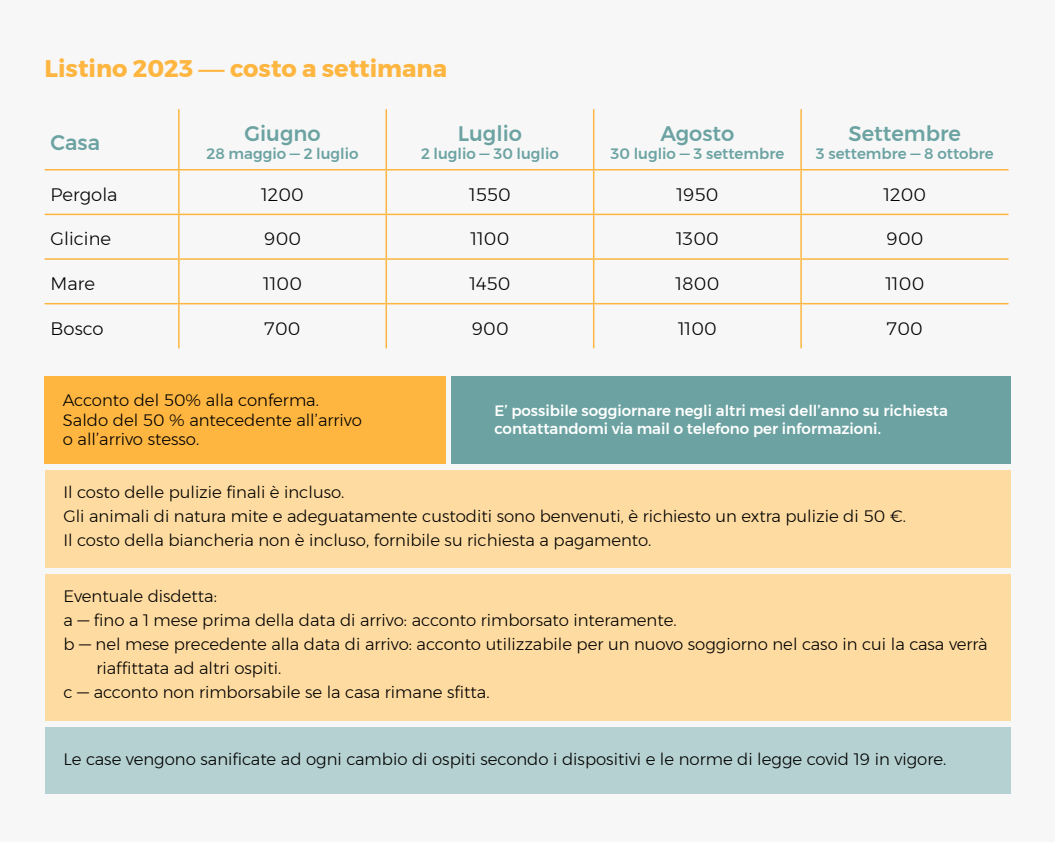
<style>
.page{position:relative;width:1055px;height:842px;background:#fff}
.page>*{position:absolute;margin:0;border:0;box-sizing:border-box;transform-origin:0 0}
.t1{font:700 24px "Montserrat";color:#feb641}
.t2{font:500 21px "Montserrat";color:#6ca3a2}
.t3{font:300 18px "Montserrat";color:#000}
.t4{font:300 16.5px/19.8px "Montserrat";color:#000}
.t5{font:500 15px/18px "Montserrat";color:#fff}
.t6{font:500 15px "Montserrat";color:#6ca3a2}
.s1{font-weight:300;font-size:36px}
</style>
<div class="page">
<div style="left:0;top:0;width:1054px;height:842px;background:#f7f7f7"></div>
<div style="left:45px;top:470px;width:965px;height:98px;background:#fedba0"></div>
<div style="left:45px;top:574px;width:965px;height:147px;background:#fedba0"></div>
<div style="left:45px;top:727px;width:965px;height:66px;background:#b6d1d1"></div>
<hr style="left:178px;top:170px;width:2px;height:44px;background:#feb641">
<hr style="left:385px;top:170px;width:2px;height:44px;background:#feb641">
<hr style="left:593px;top:170px;width:1px;height:44px;background:#feb641">
<hr style="left:800px;top:170px;width:1px;height:44px;background:#feb641">
<hr style="left:45px;top:214px;width:134px;height:1px;background:#feb641">
<hr style="left:179px;top:214px;width:207px;height:1px;background:#feb641">
<hr style="left:178px;top:215px;width:2px;height:43px;background:#feb641">
<hr style="left:386px;top:214px;width:207px;height:1px;background:#feb641">
<hr style="left:385px;top:215px;width:2px;height:43px;background:#feb641">
<hr style="left:593px;top:214px;width:208px;height:1px;background:#feb641">
<hr style="left:593px;top:215px;width:1px;height:43px;background:#feb641">
<hr style="left:801px;top:214px;width:207px;height:1px;background:#feb641">
<hr style="left:800px;top:215px;width:1px;height:43px;background:#feb641">
<hr style="left:45px;top:258px;width:134px;height:2px;background:#feb641">
<hr style="left:179px;top:258px;width:207px;height:2px;background:#feb641">
<hr style="left:178px;top:260px;width:2px;height:43px;background:#feb641">
<hr style="left:386px;top:258px;width:207px;height:2px;background:#feb641">
<hr style="left:385px;top:260px;width:2px;height:43px;background:#feb641">
<hr style="left:593px;top:258px;width:208px;height:2px;background:#feb641">
<hr style="left:593px;top:260px;width:1px;height:43px;background:#feb641">
<hr style="left:801px;top:258px;width:207px;height:2px;background:#feb641">
<hr style="left:800px;top:260px;width:1px;height:43px;background:#feb641">
<hr style="left:45px;top:303px;width:134px;height:1px;background:#feb641">
<hr style="left:179px;top:303px;width:207px;height:1px;background:#feb641">
<hr style="left:178px;top:304px;width:2px;height:44px;background:#feb641">
<hr style="left:386px;top:303px;width:207px;height:1px;background:#feb641">
<hr style="left:385px;top:304px;width:2px;height:44px;background:#feb641">
<hr style="left:593px;top:303px;width:208px;height:1px;background:#feb641">
<hr style="left:593px;top:304px;width:1px;height:44px;background:#feb641">
<hr style="left:801px;top:303px;width:207px;height:1px;background:#feb641">
<hr style="left:800px;top:304px;width:1px;height:44px;background:#feb641">
<hr style="left:178px;top:109px;width:2px;height:60px;background:#feb641">
<hr style="left:385px;top:109px;width:2px;height:60px;background:#feb641">
<hr style="left:593px;top:109px;width:1px;height:60px;background:#feb641">
<hr style="left:800px;top:109px;width:1px;height:60px;background:#feb641">
<hr style="left:45px;top:169px;width:134px;height:1px;background:#feb641">
<hr style="left:179px;top:169px;width:207px;height:1px;background:#feb641">
<hr style="left:386px;top:169px;width:207px;height:1px;background:#feb641">
<hr style="left:593px;top:169px;width:208px;height:1px;background:#feb641">
<hr style="left:801px;top:169px;width:207px;height:1px;background:#feb641">
<div style="left:45px;top:376px;width:401px;height:87px;background:#feb641"></div>
<div style="left:451px;top:376px;width:559px;height:87px;background:#6ca3a2"></div>
<h1 class="t1" style="left:45px;top:50px;width:404px">Listino 2023 <span class="s1">—</span> costo a settimana</h1>
<p class="t2" style="left:51px;top:126px;width:51px">Casa</p>
<p class="t2" style="left:244px;top:117px;width:78px">Giugno</p>
<p class="t6" style="left:206px;top:142px;width:153px">28 maggio — 2 luglio</p>
<p class="t2" style="left:458px;top:117px;width:66px">Luglio</p>
<p class="t6" style="left:421px;top:142px;width:139px">2 luglio — 30 luglio</p>
<p class="t2" style="left:660px;top:117px;width:75px">Agosto</p>
<p class="t6" style="left:610px;top:142px;width:175px">30 luglio — 3 settembre</p>
<p class="t2" style="left:848px;top:117px;width:114px">Settembre</p>
<p class="t6" style="left:816px;top:142px;width:179px">3 settembre — 8 ottobre</p>
<p class="t3" style="left:51px;top:181px;width:68px">Pergola</p>
<p class="t3" style="left:261px;top:181px;width:44px">1200</p>
<p class="t3" style="left:469px;top:181px;width:43px">1550</p>
<p class="t3" style="left:676px;top:181px;width:43px">1950</p>
<p class="t3" style="left:883px;top:181px;width:44px">1200</p>
<p class="t3" style="left:51px;top:226px;width:62px">Glicine</p>
<p class="t3" style="left:264px;top:226px;width:39px">900</p>
<p class="t3" style="left:470px;top:226px;width:40px">1100</p>
<p class="t3" style="left:676px;top:226px;width:44px">1300</p>
<p class="t3" style="left:886px;top:226px;width:39px">900</p>
<p class="t3" style="left:51px;top:270px;width:46px">Mare</p>
<p class="t3" style="left:263px;top:270px;width:40px">1100</p>
<p class="t3" style="left:469px;top:270px;width:42px">1450</p>
<p class="t3" style="left:675px;top:270px;width:45px">1800</p>
<p class="t3" style="left:885px;top:270px;width:40px">1100</p>
<p class="t3" style="left:51px;top:315px;width:54px">Bosco</p>
<p class="t3" style="left:265px;top:315px;width:37px">700</p>
<p class="t3" style="left:471px;top:315px;width:39px">900</p>
<p class="t3" style="left:678px;top:315px;width:40px">1100</p>
<p class="t3" style="left:886px;top:315px;width:37px">700</p>
<p class="t4" style="left:63px;top:390px;width:300px">Acconto del 50% alla conferma.<br>Saldo del 50 % antecedente all’arrivo o all’arrivo stesso.</p>
<p class="t5" style="left:494px;top:401px;width:455px">E’ possibile soggiornare negli altri mesi dell’anno su richiesta contattandomi via mail o telefono per informazioni.</p>
<p class="t4" style="left:63px;top:480px;width:844px;line-height:24px">Il costo delle pulizie finali è incluso.<br>Gli animali di natura mite e adeguatamente custoditi sono benvenuti, è richiesto un extra pulizie di 50 €.<br>Il costo della biancheria non è incluso, fornibile su richiesta a pagamento.</p>
<p class="t4" style="left:63px;top:586px;width:155px">Eventuale disdetta:</p>
<p class="t4" style="left:63px;top:610px;width:614px">a — fino a 1 mese prima della data di arrivo: acconto rimborsato interamente.</p>
<p class="t4" style="left:63px;top:634px;width:925px">b — nel mese precedente alla data di arrivo: acconto utilizzabile per un nuovo soggiorno nel caso in cui la casa verrà</p>
<p class="t4" style="left:96px;top:658px;width:186px">riaffittata ad altri ospiti.</p>
<p class="t4" style="left:63px;top:682px;width:428px">c — acconto non rimborsabile se la casa rimane sfitta.</p>
<p class="t4" style="left:63px;top:749px;width:884px">Le case vengono sanificate ad ogni cambio di ospiti secondo i dispositivi e le norme di legge covid 19 in vigore.</p>
</div>
